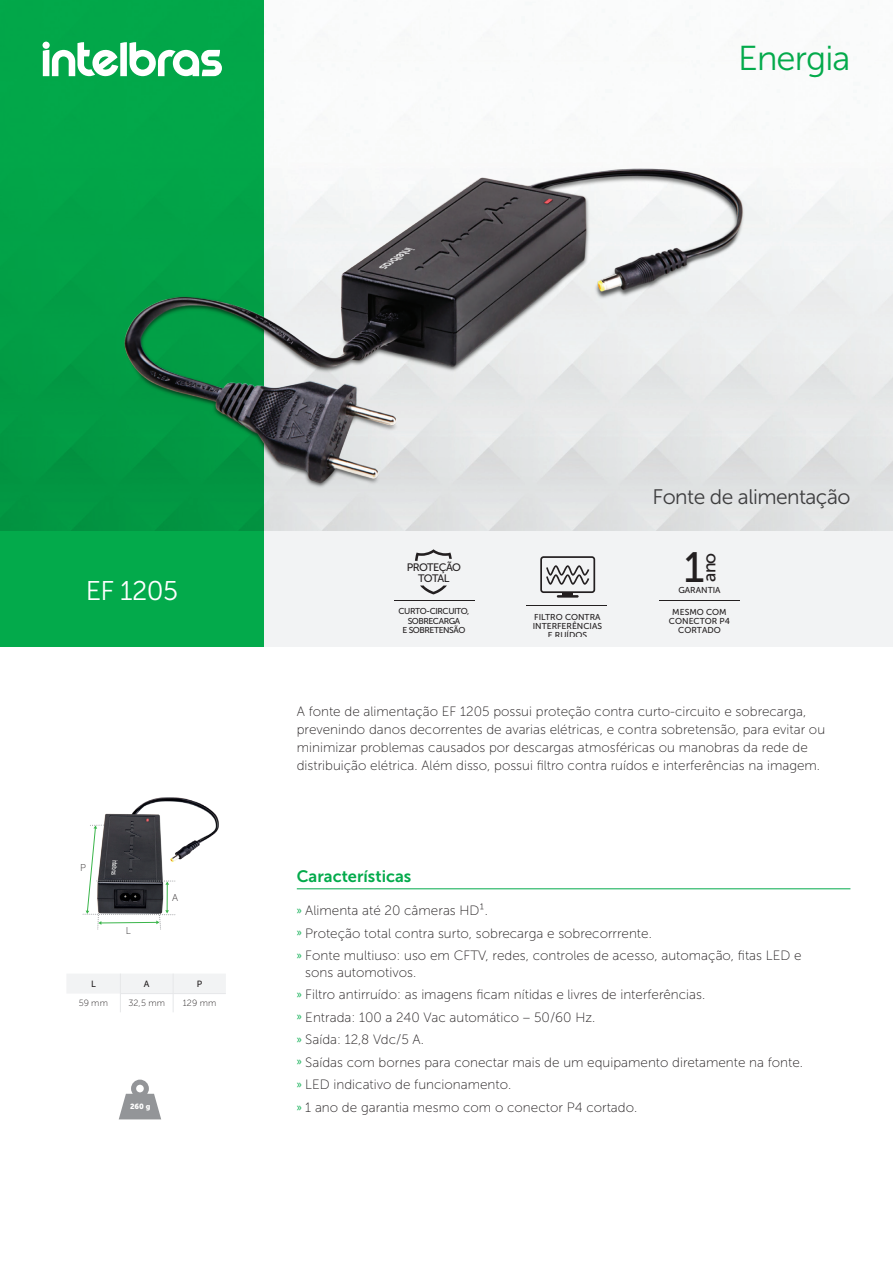
<style>
.page{position:relative;width:893px;height:1263px;background:#fff}
.page>*{position:absolute;margin:0;border:0;box-sizing:border-box;transform-origin:0 0}
.t1{font:42.3px "Museo Sans 500";color:#231f20}
.Nome_da_Família{font:34.5px "Museo Sans 300";letter-spacing:-.025em;color:#03aa4b}
.Nome_do_Produto{font:27px "Museo Sans 300";letter-spacing:-.025em;color:#fff}
.Descrição_do_Produto{font:21px "Museo Sans 300";letter-spacing:-.025em;color:#3e3e3f}
.t2{font:17.55px "Museo Sans 500";color:#231f20}
.Título{font:16.5px "Museo Sans 700";color:#03aa4b}
.Texto{font:13.5px/18px "Museo Sans 100";color:#231f20}
.t3{font:10.8px/11.1px "Museo Sans 500";letter-spacing:-.055em;color:#231f20;text-align:center}
.Medidas{font:9.9px "Museo Sans 100";color:#231f20}
.Medidas-2{font:9px "Museo Sans 100";letter-spacing:.015em;color:#231f20}
.Medidas_Título{font:9px "Museo Sans 500";color:#231f20}
.t4{font:8.55px/9.1px "Museo Sans 500";color:#231f20;text-align:center}
.t5{font:8.55px/9.1px "Museo Sans 500";letter-spacing:-.05em;color:#231f20;text-align:center}
.Peso{font:7.5px "Museo Sans 900";color:#fff}
.s1{font-family:"Myriad Pro";font-size:12px;color:#03aa4b}
</style>
<div class="page">
<div style="left:0;top:0;width:264px;height:592px;background:#03aa4b"></div>
<div style="left:263px;top:532px;width:630px;height:115px;background:#f2f3f4"></div>
<div style="left:0;top:532px;width:264px;height:115px;background:#03aa4b"></div>
<svg style="left:43px;top:42px;width:179px;height:35px"></svg>
<hr style="left:297px;top:888px;width:553px;height:1px;background:#03aa4b">
<hr style="left:394px;top:600px;width:81px;height:1px;background:#231f20">
<svg style="left:420px;top:585px;width:27px;height:9px"></svg>
<svg style="left:415px;top:549px;width:37px;height:12px"></svg>
<img style="left:100px;top:147px;width:668px;height:363px">
<hr style="left:659px;top:600px;width:81px;height:1px;background:#231f20">
<hr style="left:526px;top:606px;width:81px;height:1px;background:#231f20">
<hr style="left:557px;top:595px;width:22px;height:3px;background:#231f20">
<svg style="left:540px;top:556px;width:55px;height:39px"></svg>
<svg style="left:119px;top:1079px;width:42px;height:40px"></svg>
<svg style="left:67px;top:973px;width:159px;height:39px"></svg>
<img style="left:82px;top:797px;width:137px;height:118px">
<svg style="left:83px;top:825px;width:93px;height:105px"></svg>
<p class="Nome_da_Família" style="left:738px;top:39px;width:114px">Energia</p>
<p class="Nome_do_Produto" style="left:86px;top:576px;width:94px">EF 1205</p>
<p class="Medidas" style="left:80px;top:862px;width:7px">P</p>
<p class="Medidas" style="left:126px;top:925px;width:7px">L</p>
<p class="Medidas" style="left:172px;top:892px;width:8px">A</p>
<p class="Medidas_Título" style="left:91px;top:979px;width:6px">L</p>
<p class="Medidas_Título" style="left:144px;top:979px;width:7px">A</p>
<p class="Medidas_Título" style="left:197px;top:979px;width:7px">P</p>
<p class="Medidas-2" style="left:79px;top:998px;width:31px">59 mm</p>
<p class="Medidas-2" style="left:129px;top:998px;width:38px">32,5 mm</p>
<p class="Medidas-2" style="left:183px;top:998px;width:35px">129 mm</p>
<p class="Peso" style="left:130px;top:1102px;width:22px">260 g</p>
<p class="t3" style="left:407px;top:562px;width:56px">PROTEÇÃO<br>TOTAL</p>
<p class="t5" style="left:398px;top:607px;width:72px">CURTO-CIRCUITO,<br>SOBRECARGA<br>E SOBRETENSÃO</p>
<p class="t4" style="left:533px;top:613px;width:71px">FILTRO CONTRA<br>INTERFERÊNCIAS<br>E RUÍDOS</p>
<p class="Descrição_do_Produto" style="left:652px;top:485px;width:200px">Fonte de alimentação</p>
<p class="t1" style="left:684px;top:545px;width:22px">1</p>
<p class="t2" style="left:700px;top:582px;width:31px;rotate:-90deg">ano</p>
<p class="t4" style="left:678px;top:585px;width:44px">GARANTIA</p>
<p class="t4" style="left:669px;top:607px;width:63px">MESMO COM<br>CONECTOR P4<br>CORTADO</p>
<p class="Texto" style="left:297px;top:703px;width:530px">A fonte de alimentação EF 1205 possui proteção contra curto-circuito e sobrecarga, prevenindo danos decorrentes de avarias elétricas, e contra sobretensão, para evitar ou minimizar problemas causados por descargas atmosféricas ou manobras da rede de distribuição elétrica. Além disso, possui filtro contra ruídos e interferências na imagem.</p>
<p class="Título" style="left:297px;top:867px;width:116px">Características</p>
<p class="Texto" style="left:297px;top:902px;width:193px"><span class="s1">»</span> Alimenta até 20 câmeras HD¹.</p>
<p class="Texto" style="left:297px;top:924px;width:357px"><span class="s1">»</span> Proteção total contra surto, sobrecarga e sobrecorrrente.</p>
<p class="Texto" style="left:305px;top:948px;width:498px;line-height:16.2px;text-indent:-9px"><span class="s1">»</span> Fonte multiuso: uso em CFTV, redes, controles de acesso, automação, fitas LED e sons automotivos.</p>
<p class="Texto" style="left:297px;top:986px;width:410px"><span class="s1">»</span> Filtro antirruído: as imagens ficam nítidas e livres de interferências.</p>
<p class="Texto" style="left:297px;top:1008px;width:300px"><span class="s1">»</span> Entrada: 100 a 240 Vac automático – 50/60 Hz.</p>
<p class="Texto" style="left:297px;top:1031px;width:129px"><span class="s1">»</span> Saída: 12,8 Vdc/5 A.</p>
<p class="Texto" style="left:297px;top:1053px;width:508px"><span class="s1">»</span> Saídas com bornes para conectar mais de um equipamento diretamente na fonte.</p>
<p class="Texto" style="left:297px;top:1076px;width:216px"><span class="s1">»</span> LED indicativo de funcionamento.</p>
<p class="Texto" style="left:297px;top:1098px;width:342px"><span class="s1">»</span> 1 ano de garantia mesmo com o conector P4 cortado.</p>
</div>
